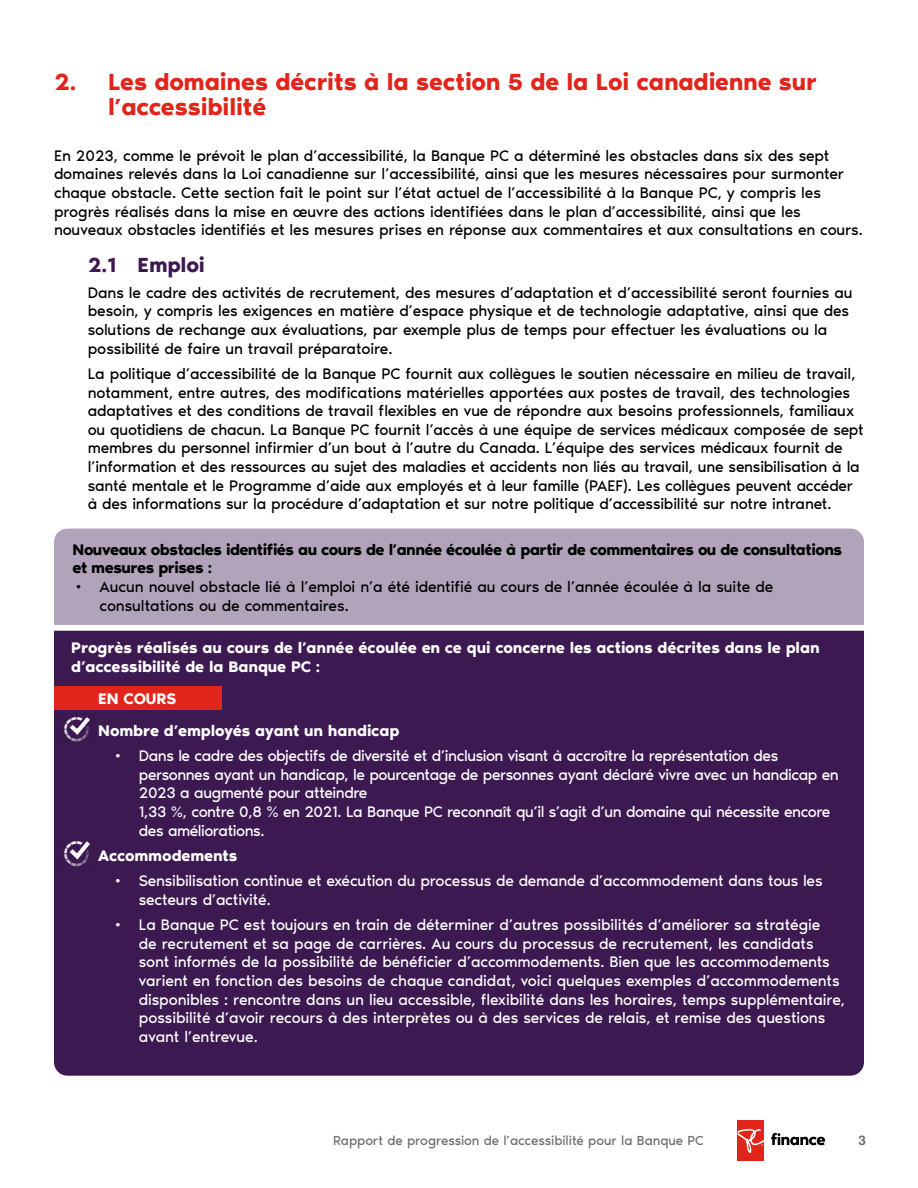
<style>
.page{position:relative;width:918px;height:1188px;background:#fff}
.page>*{position:absolute;margin:0;border:0;box-sizing:border-box;transform-origin:0 0}
.Subtitle_H2{font:600 24px/24.8px "Noir Pro";letter-spacing:-.01em;color:#e1251b}
.subtitle_h3{font:600 21px "Noir Pro";letter-spacing:-.01em;color:#3d1952}
.Paragraph_Style_1{font:15.75px/18.6px "Noir Pro";letter-spacing:-.01em;color:#000}
.t1{font:15.75px/18.6px "Noir Pro";letter-spacing:-.015em;color:#fff}
.Paragraph_Style_1-2{font:600 15.75px/18.6px "Noir Pro";letter-spacing:-.01em;color:#fff}
.t2{font:15.75px/18.6px "Noir Pro";letter-spacing:-.01em;color:#000101}
.Paragraph_Style_1-3{font:600 15.75px/18.6px "Noir Pro";letter-spacing:-.035em;color:#000101}
.t3{font:13.5px "Noir Pro";letter-spacing:-.01em;color:#6d6e71}
.t4{font:700 13.5px "Helvetica";color:#6d6e71}
</style>
<div class="page">
<div style="left:738px;top:1121px;width:26px;height:40px;background:#e1251b"></div>
<svg style="left:771px;top:1133px;width:54px;height:12px"></svg>
<svg style="left:738px;top:1129px;width:26px;height:24px"></svg>
<div style="left:54px;top:631px;width:810px;height:445px;background:#3d1952"></div>
<div style="left:54px;top:529px;width:810px;height:96px;background:#b1a3ba"></div>
<img style="left:60px;top:839px;width:34px;height:31px">
<div style="left:54px;top:686px;width:167px;height:24px;background:#e1251b"></div>
<img style="left:60px;top:713px;width:34px;height:32px">
<h2 class="Subtitle_H2" style="left:108px;top:68px;width:710px;text-indent:-54px">2. Les domaines décrits à la section 5 de la Loi canadienne sur l’accessibilité</h2>
<p class="Paragraph_Style_1" style="left:54px;top:145px;width:810px">En 2023, comme le prévoit le plan d’accessibilité, la Banque PC a déterminé les obstacles dans six des sept domaines relevés dans la Loi canadienne sur l’accessibilité, ainsi que les mesures nécessaires pour surmonter chaque obstacle. Cette section fait le point sur l’état actuel de l’accessibilité à la Banque PC, y compris les progrès réalisés dans la mise en œuvre des actions identifiées dans le plan d’accessibilité, ainsi que les nouveaux obstacles identifiés et les mesures prises en réponse aux commentaires et aux consultations en cours.</p>
<h3 class="subtitle_h3" style="left:88px;top:249px;width:119px">2.1 Emploi</h3>
<p class="Paragraph_Style_1" style="left:88px;top:282px;width:766px">Dans le cadre des activités de recrutement, des mesures d’adaptation et d’accessibilité seront fournies au besoin, y compris les exigences en matière d’espace physique et de technologie adaptative, ainsi que des solutions de rechange aux évaluations, par exemple plus de temps pour effectuer les évaluations ou la possibilité de faire un travail préparatoire.</p>
<p class="Paragraph_Style_1" style="left:88px;top:363px;width:778px">La politique d’accessibilité de la Banque PC fournit aux collègues le soutien nécessaire en milieu de travail, notamment, entre autres, des modifications matérielles apportées aux postes de travail, des technologies adaptatives et des conditions de travail flexibles en vue de répondre aux besoins professionnels, familiaux ou quotidiens de chacun. La Banque PC fournit l’accès à une équipe de services médicaux composée de sept membres du personnel infirmier d’un bout à l’autre du Canada. L’équipe des services médicaux fournit de l’information et des ressources au sujet des maladies et accidents non liés au travail, une sensibilisation à la santé mentale et le Programme d’aide aux employés et à leur famille (PAEF). Les collègues peuvent accéder à des informations sur la procédure d’adaptation et sur notre politique d’accessibilité sur notre intranet.</p>
<p class="Paragraph_Style_1-3" style="left:73px;top:539px;width:771px">Nouveaux obstacles identifiés au cours de l’année écoulée à partir de commentaires ou de consultations et mesures prises :</p>
<p class="t2" style="left:100px;top:576px;width:675px;text-indent:-27px">• Aucun nouvel obstacle lié à l’emploi n’a été identifié au cours de l’année écoulée à la suite de consultations ou de commentaires.</p>
<p class="Paragraph_Style_1-2" style="left:71px;top:637px;width:750px">Progrès réalisés au cours de l’année écoulée en ce qui concerne les actions décrites dans le plan d’accessibilité de la Banque PC :</p>
<p class="Paragraph_Style_1-2" style="left:98px;top:688px;width:80px">EN COURS</p>
<p class="Paragraph_Style_1-2" style="left:71px;top:720px;width:330px">• Nombre d’employés ayant un handicap</p>
<p class="t1" style="left:139px;top:746px;width:701px;text-indent:-27px">• Dans le cadre des objectifs de diversité et d’inclusion visant à accroître la représentation des personnes ayant un handicap, le pourcentage de personnes ayant déclaré vivre avec un handicap en 2023 a augmenté pour atteindre<br>1,33 %, contre 0,8 % en 2021. La Banque PC reconnaît qu’il s’agit d’un domaine qui nécessite encore des améliorations.</p>
<p class="Paragraph_Style_1-2" style="left:71px;top:845px;width:168px">• Accommodements</p>
<p class="t1" style="left:139px;top:871px;width:685px;text-indent:-27px">• Sensibilisation continue et exécution du processus de demande d’accommodement dans tous les secteurs d’activité.</p>
<p class="t1" style="left:139px;top:915px;width:708px;text-indent:-27px">• La Banque PC est toujours en train de déterminer d’autres possibilités d’améliorer sa stratégie<br>de recrutement et sa page de carrières. Au cours du processus de recrutement, les candidats sont informés de la possibilité de bénéficier d’accommodements. Bien que les accommodements varient en fonction des besoins de chaque candidat, voici quelques exemples d’accommodements disponibles : rencontre dans un lieu accessible, flexibilité dans les horaires, temps supplémentaire, possibilité d’avoir recours à des interprètes ou à des services de relais, et remise des questions avant l’entrevue.</p>
<p class="t3" style="left:333px;top:1131px;width:372px">Rapport de progression de l’accessibilité pour la Banque PC</p>
<p class="t4" style="left:858px;top:1132px;width:9px">3</p>
</div>
